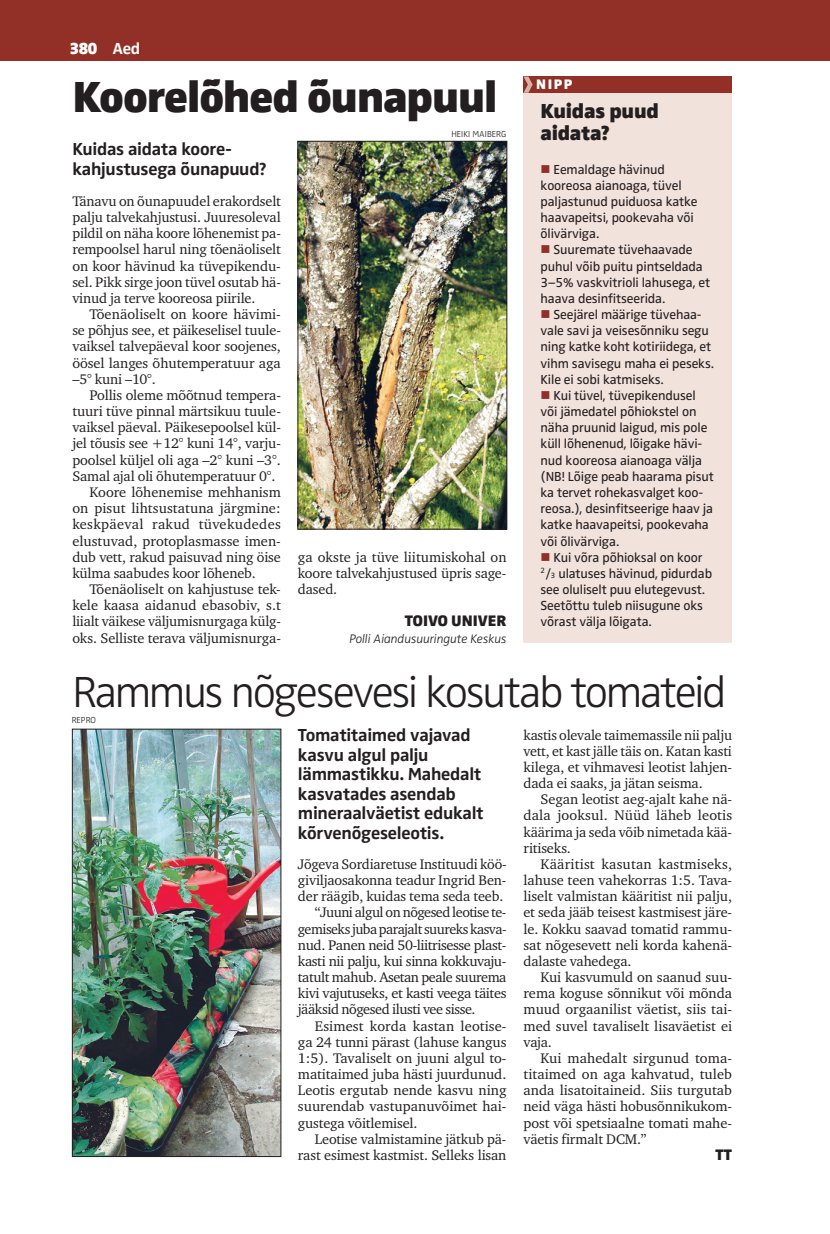
<style>
.page{position:relative;width:830px;height:1234px;background:#fff}
.page>*{position:absolute;margin:0;border:0;box-sizing:border-box;transform-origin:0 0}
.t1{font:300 45px "Zwo Pro";letter-spacing:-.055em;color:#231f20}
.t2{font:900 45px "Zwo Pro";letter-spacing:-.03em;color:#231f20}
.t3{font:900 21px/21.9px "Zwo Pro";letter-spacing:-.015em;color:#231f20}
.t4{font:700 18px/19.5px "Zwo Pro";letter-spacing:-.015em;color:#231f20}
.t5{font:900 16.5px "Zwo Pro";color:#fff}
.t6{font:900 15.75px "Zwo Pro";color:#231f20}
.t7{font:14.25px/16.2px "Charter ITC";letter-spacing:-.01em;color:#231f20;text-align:justify}
.t8{font:14.25px "Charter ITC";letter-spacing:-.03em;color:#231f20}
.t9{font:14.25px "Charter ITC";letter-spacing:-.035em;color:#231f20}
.t10{font:14.25px "Charter ITC";letter-spacing:.02em;color:#231f20}
.t11{font:14.25px "Charter ITC";letter-spacing:.01em;color:#231f20}
.t12{font:900 14.25px "Zwo Pro";color:#fff}
.t13{font:13.5px/16.2px "Zwo Pro";letter-spacing:-.01em;color:#231f20}
.t14{font:italic 300 12.75px "Zwo Pro";letter-spacing:-.01em;color:#231f20}
.t15{font:300 9px "Zwo Pro";color:#231f20}
.s1{font-weight:700}
.s2{color:#923028}
.s3{font-size:7.8px}
</style>
<div class="page">
<div style="left:0;top:0;width:829px;height:60px;background:#923028"></div>
<hr style="left:829px;top:0;width:1px;height:60px;background:#923028">
<div style="left:523px;top:77px;width:208px;height:16px;background:#923028"></div>
<svg style="left:523px;top:77px;width:9px;height:16px"></svg>
<div style="left:523px;top:93px;width:208px;height:549px;background:#f1e2dc"></div>
<img style="left:299px;top:143px;width:206px;height:384px">
<div style="left:297px;top:141px;width:210px;height:388px;border:1px solid #231f20"></div>
<img style="left:74px;top:730px;width:205px;height:424px">
<div style="left:72px;top:728px;width:209px;height:428px;border:1px solid #231f20"></div>
<p class="t5" style="left:70px;top:39px;width:72px">380 <span class="s1">Aed</span></p>
<h1 class="t2" style="left:72px;top:70px;width:426px">Koorelõhed õunapuul</h1>
<p class="t15" style="left:451px;top:128px;width:56px">HEIKI MAIBERG</p>
<p class="t4" style="left:72px;top:140px;width:196px">Kuidas aidata koore&shy;kahjustusega õunapuud?</p>
<p class="t7" style="left:72px;top:193px;width:210px">Tänavu on õunapuudel erakordselt palju talvekahjustusi. Juuresoleval pildil on näha koore lõhenemist pa&shy;rempoolsel harul ning tõenäoliselt on koor hävinud ka tüvepikendu&shy;sel. Pikk sirge joon tüvel osutab hä&shy;vinud ja terve kooreosa piirile.</p>
<p class="t7" style="left:72px;top:306px;width:210px;text-indent:17px">Tõenäoliselt on koore hävimi&shy;se põhjus see, et päikeselisel tuule&shy;vaiksel talvepäeval koor soojenes, öösel langes õhutemperatuur aga –5° kuni –10°.</p>
<p class="t7" style="left:89px;top:387px;width:193px">Pollis oleme mõõtnud tempera-</p>
<p class="t7" style="left:72px;top:403px;width:210px">tuuri tüve pinnal märtsikuu tuule-</p>
<p class="t7" style="left:72px;top:419px;width:210px">vaiksel päeval. Päikesepoolsel kül-</p>
<p class="t7" style="left:72px;top:435px;width:210px">jel tõusis see +12° kuni 14°, varju-</p>
<p class="t7" style="left:72px;top:451px;width:210px">poolsel küljel oli aga –2° kuni –3°.</p>
<p class="t7" style="left:72px;top:467px;width:204px">Samal ajal oli õhutemperatuur 0°.</p>
<p class="t7" style="left:89px;top:484px;width:193px">Koore lõhenemise mehhanism</p>
<p class="t7" style="left:72px;top:500px;width:210px">on pisut lihtsustatuna järgmine:</p>
<p class="t10" style="left:72px;top:515px;width:210px">keskpäeval rakud tüvekudedes</p>
<p class="t7" style="left:72px;top:532px;width:210px">elustuvad, protoplasmasse imen-</p>
<p class="t7" style="left:72px;top:548px;width:210px">dub vett, rakud paisuvad ning öise</p>
<p class="t7" style="left:72px;top:564px;width:185px">külma saabudes koor lõheneb.</p>
<p class="t7" style="left:89px;top:581px;width:193px">Tõenäoliselt on kahjustuse tek-</p>
<p class="t7" style="left:72px;top:597px;width:210px">kele kaasa aidanud ebasobiv, s.t</p>
<p class="t7" style="left:72px;top:613px;width:210px">liialt väikese väljumisnurgaga külg-</p>
<p class="t7" style="left:72px;top:629px;width:210px">oks. Selliste terava väljumisnurga-</p>
<p class="t7" style="left:298px;top:548px;width:210px">ga okste ja tüve liitumiskohal on koore talvekahjustused üpris sage&shy;dased.</p>
<p class="t6" style="left:404px;top:611px;width:103px">TOIVO UNIVER</p>
<p class="t14" style="left:349px;top:630px;width:158px">Polli Aiandusuuringute Keskus</p>
<p class="t12" style="left:536px;top:76px;width:38px">nipp</p>
<h2 class="t3" style="left:540px;top:100px;width:120px">Kuidas puud aidata?</h2>
<p class="t13" style="left:540px;top:161px;width:158px"><span class="s2">■</span> Eemaldage hävinud kooreosa aianoaga, tüvel paljastunud puiduosa katke haavapeitsi, pookevaha või õlivärviga.</p>
<p class="t13" style="left:540px;top:242px;width:171px"><span class="s2">■</span> Suuremate tüvehaavade puhul võib puitu pintseldada<br>3–5% vaskvitrioli lahusega, et haava desinfitseerida.</p>
<p class="t13" style="left:540px;top:307px;width:175px"><span class="s2">■</span> Seejärel määrige tüvehaa&shy;vale savi ja veisesõnniku segu ning katke koht kotiriidega, et vihm savisegu maha ei peseks.<br>Kile ei sobi katmiseks.</p>
<p class="t13" style="left:540px;top:387px;width:175px"><span class="s2">■</span> Kui tüvel, tüvepikendusel või jämedatel põhiokstel on näha pruunid laigud, mis pole küll lõhenenud, lõigake hävi&shy;nud kooreosa aianoaga välja (NB! Lõige peab haarama pisut ka tervet rohekasvalget koo&shy;reosa.), desinfitseerige haav ja katke haavapeitsi, pookevaha või õlivärviga.</p>
<p class="t13" style="left:540px;top:549px;width:173px"><span class="s2">■</span> Kui võra põhioksal on koor<br><sup>2</sup>/<span class="s3">3</span> ulatuses hävinud, pidurdab see oluliselt puu elutegevust.<br>Seetõttu tuleb niisugune oks võrast välja lõigata.</p>
<h1 class="t1" style="left:72px;top:666px;width:655px">Rammus nõgesevesi kosutab tomateid</h1>
<p class="t15" style="left:72px;top:715px;width:26px">REPRO</p>
<p class="t4" style="left:298px;top:725px;width:187px">Tomatitaimed vajavad kasvu algul palju lämmastikku. Mahedalt kasvatades asendab mineraalväetist edukalt kõrvenõgeseleotis.</p>
<p class="t7" style="left:298px;top:855px;width:210px">Jõgeva Sordiaretuse Instituudi köö-</p>
<p class="t7" style="left:298px;top:871px;width:210px">giviljaosakonna teadur Ingrid Ben-</p>
<p class="t7" style="left:298px;top:888px;width:207px">der räägib, kuidas tema seda teeb.</p>
<p class="t8" style="left:315px;top:903px;width:193px">“Juuni algul on nõgesed leotise te-</p>
<p class="t9" style="left:298px;top:919px;width:210px">gemiseks juba parajalt suureks kasva-</p>
<p class="t8" style="left:298px;top:935px;width:210px">nud. Panen neid 50-liitrisesse plast-</p>
<p class="t7" style="left:298px;top:952px;width:210px">kasti nii palju, kui sinna kokkuvaju-</p>
<p class="t8" style="left:298px;top:968px;width:210px">tatult mahub. Asetan peale suurema</p>
<p class="t7" style="left:298px;top:985px;width:210px">kivi vajutuseks, et kasti veega täites</p>
<p class="t8" style="left:298px;top:1000px;width:179px">jääksid nõgesed ilusti vee sisse.</p>
<p class="t11" style="left:315px;top:1016px;width:193px">Esimest korda kastan leotise-</p>
<p class="t7" style="left:298px;top:1033px;width:210px">ga 24 tunni pärast (lahuse kangus</p>
<p class="t7" style="left:298px;top:1049px;width:210px">1:5). Tavaliselt on juuni algul to-</p>
<p class="t7" style="left:298px;top:1065px;width:210px">matitaimed juba hästi juurdunud.</p>
<p class="t7" style="left:298px;top:1081px;width:210px">Leotis ergutab nende kasvu ning</p>
<p class="t7" style="left:298px;top:1098px;width:210px">suurendab vastupanuvõimet hai-</p>
<p class="t7" style="left:298px;top:1114px;width:121px">gustega võitlemisel.</p>
<p class="t7" style="left:315px;top:1130px;width:193px">Leotise valmistamine jätkub pä-</p>
<p class="t7" style="left:298px;top:1146px;width:210px">rast esimest kastmist. Selleks lisan</p>
<p class="t7" style="left:523px;top:726px;width:210px">kastis olevale taimemassile nii palju vett, et kast jälle täis on. Katan kasti kilega, et vihmavesi leotist lahjen&shy;dada ei saaks, ja jätan seisma.</p>
<p class="t7" style="left:523px;top:791px;width:210px;text-indent:17px">Segan leotist aeg-ajalt kahe nä&shy;dala jooksul. Nüüd läheb leotis käärima ja seda võib nimetada kää&shy;ritiseks.</p>
<p class="t7" style="left:523px;top:855px;width:210px;text-indent:17px">Kääritist kasutan kastmiseks, lahuse teen vahekorras 1:5. Tava&shy;liselt valmistan kääritist nii palju, et seda jääb teisest kastmisest järe&shy;le. Kokku saavad tomatid rammu&shy;sat nõgesevett neli korda kahenä&shy;dalaste vahedega.</p>
<p class="t7" style="left:523px;top:968px;width:210px;text-indent:17px">Kui kasvumuld on saanud suu&shy;rema koguse sõnnikut või mõnda muud orgaanilist väetist, siis tai&shy;med suvel tavaliselt lisaväetist ei vaja.</p>
<p class="t7" style="left:523px;top:1049px;width:210px;text-indent:17px">Kui mahedalt sirgunud toma&shy;titaimed on aga kahvatud, tuleb anda lisatoitaineid. Siis turgutab neid väga hästi hobusõnnikukom&shy;post või spetsiaalne tomati mahe&shy;väetis firmalt DCM.”</p>
<p class="t6" style="left:715px;top:1144px;width:18px">TT</p>
</div>
